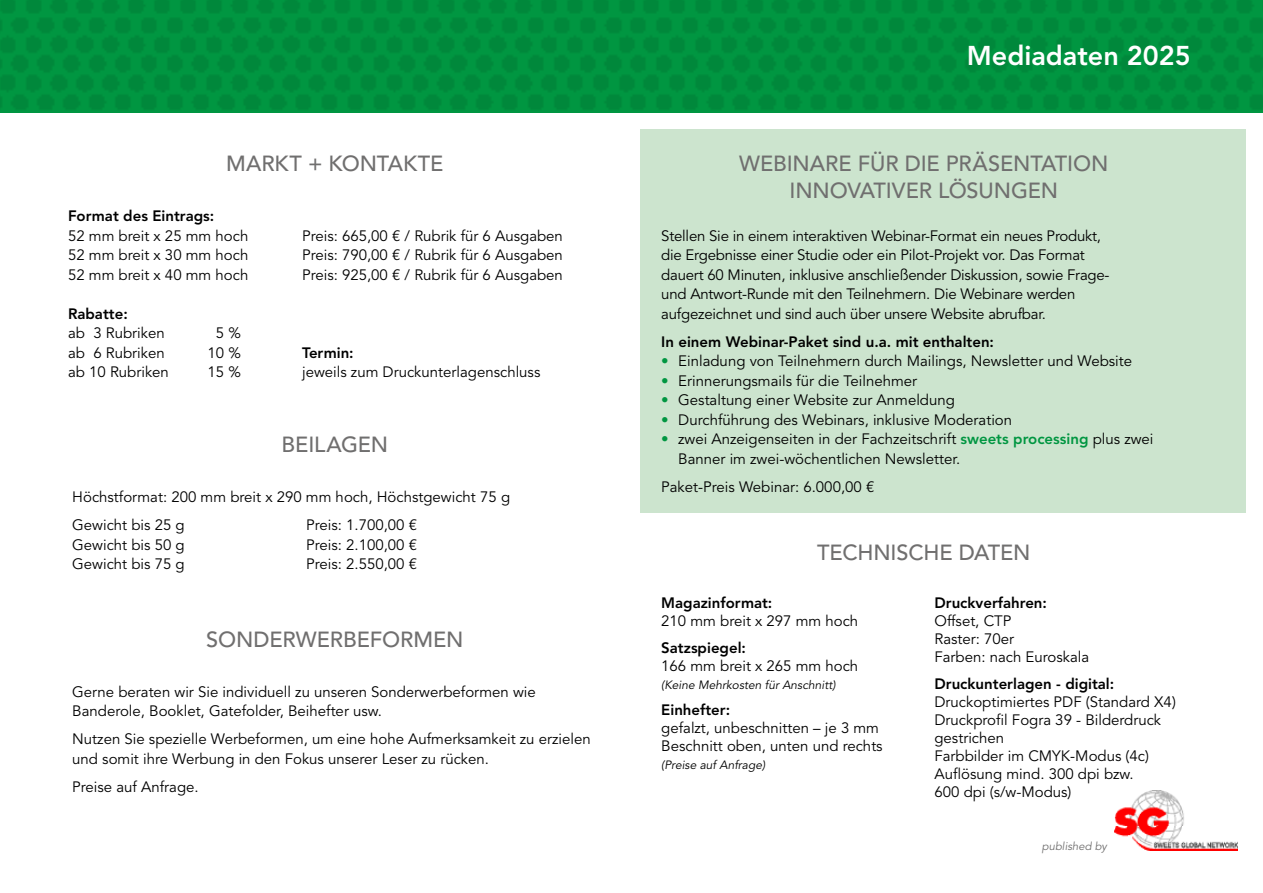
<style>
.page{position:relative;width:1263px;height:893px;background:#fff}
.page>*{position:absolute;margin:0;border:0;box-sizing:border-box;transform-origin:0 0}
.t1{font:800 27px "Avenir LT Std";color:#fff}
.t2{font:500 21.75px/27px "Avenir LT Std";letter-spacing:-.005em;color:#706f6f;text-align:center}
.t3{font:15px/18px "Avenir LT Std";color:#000}
.t4{font:800 15px "Avenir LT Std";color:#000}
.t5{font:italic 12px "Avenir LT Std";color:#000}
.t6{font:italic 11.25px "Avenir LT Std";color:#706f6f}
.s1{color:#009641}
.s2{font-weight:800;color:#009641}
</style>
<div class="page">
<div style="left:640px;top:130px;width:606px;height:383px;background:#cce4ce"></div>
<img style="left:0;top:0;width:1263px;height:113px">
<img style="left:1114px;top:791px;width:123px;height:59px">
<h1 class="t1" style="left:967px;top:40px;width:225px">Mediadaten 2025</h1>
<h2 class="t2" style="left:226px;top:151px;width:219px">MARKT + KONTAKTE</h2>
<h2 class="t2" style="left:739px;top:151px;width:371px">WEBINARE FÜR DIE PRÄSENTATION<br>INNOVATIVER LÖSUNGEN</h2>
<p class="t4" style="left:68px;top:207px;width:148px">Format des Eintrags:</p>
<p class="t3" style="left:68px;top:227px;width:182px">52 mm breit x 25 mm hoch</p>
<p class="t3" style="left:302px;top:227px;width:262px">Preis: 665,00 € / Rubrik für 6 Ausgaben</p>
<p class="t3" style="left:68px;top:247px;width:182px">52 mm breit x 30 mm hoch</p>
<p class="t3" style="left:302px;top:247px;width:262px">Preis: 790,00 € / Rubrik für 6 Ausgaben</p>
<p class="t3" style="left:68px;top:266px;width:182px">52 mm breit x 40 mm hoch</p>
<p class="t3" style="left:302px;top:266px;width:262px">Preis: 925,00 € / Rubrik für 6 Ausgaben</p>
<p class="t4" style="left:68px;top:305px;width:61px">Rabatte:</p>
<p class="t3" style="left:68px;top:325px;width:98px">ab 3 Rubriken</p>
<p class="t3" style="left:216px;top:325px;width:27px">5 %</p>
<p class="t3" style="left:68px;top:344px;width:98px">ab 6 Rubriken</p>
<p class="t3" style="left:208px;top:344px;width:35px">10 %</p>
<p class="t4" style="left:302px;top:344px;width:53px">Termin:</p>
<p class="t3" style="left:68px;top:364px;width:102px">ab 10 Rubriken</p>
<p class="t3" style="left:208px;top:364px;width:35px">15 %</p>
<p class="t3" style="left:302px;top:364px;width:240px">jeweils zum Druckunterlagenschluss</p>
<h2 class="t2" style="left:282px;top:431px;width:108px">BEILAGEN</h2>
<p class="t3" style="left:72px;top:483px;width:439px;line-height:28px">Höchstformat: 200 mm breit x 290 mm hoch, Höchstgewicht 75 g<br>Gewicht bis 25 g</p>
<p class="t3" style="left:306px;top:516px;width:112px">Preis: 1.700,00 €</p>
<p class="t3" style="left:72px;top:536px;width:114px">Gewicht bis 50 g</p>
<p class="t3" style="left:306px;top:536px;width:112px">Preis: 2.100,00 €</p>
<p class="t3" style="left:72px;top:555px;width:114px">Gewicht bis 75 g</p>
<p class="t3" style="left:306px;top:555px;width:112px">Preis: 2.550,00 €</p>
<h2 class="t2" style="left:206px;top:626px;width:259px">SONDERWERBEFORMEN</h2>
<p class="t3" style="left:72px;top:682px;width:465px;line-height:19.5px">Gerne beraten wir Sie individuell zu unseren Sonderwerbeformen wie<br>Banderole, Booklet, Gatefolder, Beihefter usw.</p>
<p class="t3" style="left:72px;top:730px;width:520px;line-height:19.5px">Nutzen Sie spezielle Werbeformen, um eine hohe Aufmerksamkeit zu erzielen und somit ihre Werbung in den Fokus unserer Leser zu rücken.</p>
<p class="t3" style="left:72px;top:778px;width:128px">Preise auf Anfrage.</p>
<p class="t3" style="left:661px;top:226px;width:450px;line-height:19.5px">Stellen Sie in einem interaktiven Webinar-Format ein neues Produkt, die Ergebnisse einer Studie oder ein Pilot-Projekt vor. Das Format dauert 60 Minuten, inklusive anschließender Diskussion, sowie Frage&shy;und Antwort-Runde mit den Teilnehmern. Die Webinare werden aufgezeichnet und sind auch über unsere Website abrufbar.</p>
<p class="t4" style="left:661px;top:333px;width:334px">In einem Webinar-Paket sind u.a. mit enthalten:</p>
<p class="t3" style="left:661px;top:353px;width:472px"><span class="s1">•</span> Einladung von Teilnehmern durch Mailings, Newsletter und Website</p>
<p class="t3" style="left:661px;top:372px;width:257px"><span class="s1">•</span> Erinnerungsmails für die Teilnehmer</p>
<p class="t3" style="left:661px;top:392px;width:295px"><span class="s1">•</span> Gestaltung einer Website zur Anmeldung</p>
<p class="t3" style="left:661px;top:411px;width:352px"><span class="s1">•</span> Durchführung des Webinars, inklusive Moderation</p>
<p class="t3" style="left:678px;top:430px;width:477px;line-height:19.5px;text-indent:-17px"><span class="s1">•</span> zwei Anzeigenseiten in der Fachzeitschrift <span class="s2">sweets processing</span> plus zwei<br>Banner im zwei-wöchentlichen Newsletter.</p>
<p class="t3" style="left:661px;top:478px;width:215px">Paket-Preis Webinar: 6.000,00 €</p>
<h2 class="t2" style="left:817px;top:540px;width:215px">TECHNISCHE DATEN</h2>
<p class="t4" style="left:661px;top:594px;width:113px">Magazinformat:</p>
<p class="t3" style="left:661px;top:613px;width:199px">210 mm breit x 297 mm hoch</p>
<p class="t4" style="left:661px;top:639px;width:86px">Satzspiegel:</p>
<p class="t3" style="left:661px;top:657px;width:199px">166 mm breit x 265 mm hoch</p>
<p class="t5" style="left:661px;top:678px;width:176px">(Keine Mehrkosten für Anschnitt)</p>
<p class="t4" style="left:661px;top:701px;width:70px">Einhefter:</p>
<p class="t3" style="left:661px;top:720px;width:223px">gefalzt, unbeschnitten – je 3 mm<br>Beschnitt oben, unten und rechts</p>
<p class="t5" style="left:661px;top:758px;width:106px">(Preise auf Anfrage)</p>
<p class="t4" style="left:934px;top:594px;width:114px">Druckverfahren:</p>
<p class="t3" style="left:934px;top:613px;width:156px">Offset, CTP<br>Raster: 70er<br>Farben: nach Euroskala</p>
<p class="t4" style="left:934px;top:675px;width:181px">Druckunterlagen - digital:</p>
<p class="t3" style="left:934px;top:693px;width:243px">Druckoptimiertes PDF (Standard X4)<br>Druckprofil Fogra 39 - Bilderdruck gestrichen<br>Farbbilder im CMYK-Modus (4c)<br>Auflösung mind. 300 dpi bzw.<br>600 dpi (s/w-Modus)</p>
<p class="t6" style="left:1042px;top:840px;width:67px">published by</p>
</div>
